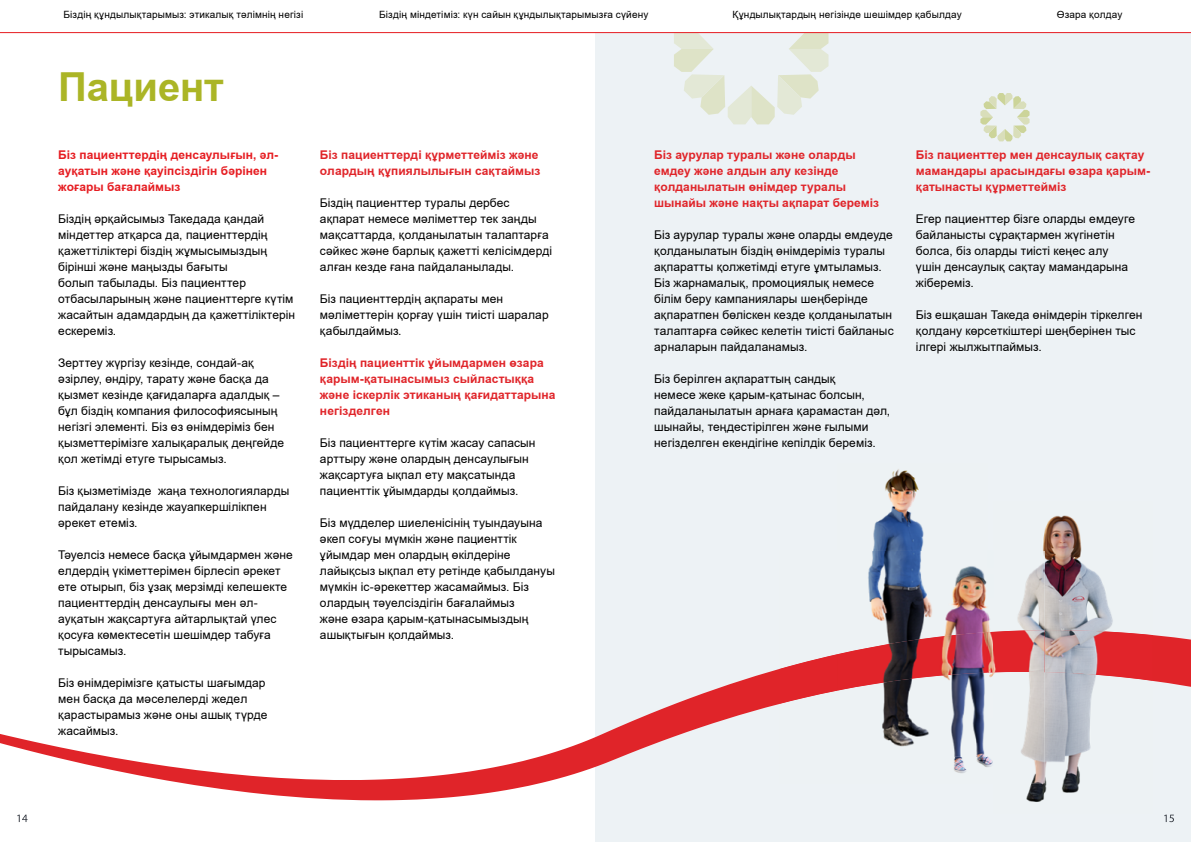
<style>
.page{position:relative;width:1191px;height:842px;background:#fff}
.page>*{position:absolute;margin:0;border:0;box-sizing:border-box;transform-origin:0 0}
.t1{font:700 40px "KZ Arial";letter-spacing:-.005em;color:#abb526}
.t2{font:12px/16px "KZ Arial";letter-spacing:.005em;color:#000}
.t3{font:700 12px/16px "KZ Arial";letter-spacing:.005em;color:#e02429}
.t4{font:700 12px/16px "KZ Arial";letter-spacing:.005em;color:#e61c21}
.t5{font:10px "KZ Arial";letter-spacing:.015em;color:#000}
</style>
<div class="page">
<div style="left:595px;top:6px;width:596px;height:836px;background:#edf2f5"></div>
<svg style="left:0;top:635px;width:1191px;height:165px"></svg>
<img style="left:780px;top:606px;width:213px;height:177px">
<img style="left:780px;top:632px;width:213px;height:72px">
<img style="left:837px;top:469px;width:150px;height:288px">
<img style="left:837px;top:632px;width:150px;height:59px">
<img style="left:993px;top:515px;width:159px;height:287px">
<img style="left:1044px;top:630px;width:108px;height:51px">
<img style="left:993px;top:630px;width:51px;height:42px">
<svg style="left:17px;top:815px;width:11px;height:7px"></svg>
<svg style="left:1164px;top:815px;width:10px;height:7px"></svg>
<svg style="left:0;top:6px;width:1191px;height:135px"></svg>
<p class="t5" style="left:63px;top:8px;width:241px">Біздің құндылықтарымыз: этикалық тәлімнің негізі</p>
<p class="t5" style="left:379px;top:8px;width:270px">Біздің міндетіміз: күн сайын құндылықтарымызға сүйену</p>
<p class="t5" style="left:732px;top:8px;width:231px">Құндылықтардың негізінде шешімдер қабылдау</p>
<p class="t5" style="left:1056px;top:8px;width:67px">Өзара қолдау</p>
<h1 class="t1" style="left:58px;top:59px;width:167px">Пациент</h1>
<p class="t4" style="left:58px;top:147px;width:221px">Біз пациенттердің денсаулығын, әл&shy;ауқатын және қауіпсіздігін бәрінен жоғары бағалаймыз</p>
<p class="t2" style="left:58px;top:211px;width:238px">Біздің әрқайсымыз Такедада қандай міндеттер атқарса да, пациенттердің қажеттіліктері біздің жұмысымыздың бірінші және маңызды бағыты<br>болып табылады. Біз пациенттер отбасыларының және пациенттерге күтім жасайтын адамдардың да қажеттіліктерін ескереміз.</p>
<p class="t2" style="left:58px;top:355px;width:227px">Зерттеу жүргізу кезінде, сондай-ақ әзірлеу, өндіру, тарату және басқа да қызмет кезінде қағидаларға адалдық – бұл біздің компания философиясының негізгі элементі. Біз өз өнімдеріміз бен қызметтерімізге халықаралық деңгейде қол жетімді етуге тырысамыз.</p>
<p class="t2" style="left:58px;top:483px;width:233px">Біз қызметімізде жаңа технологияларды пайдалану кезінде жауапкершілікпен әрекет етеміз.</p>
<p class="t2" style="left:58px;top:547px;width:236px">Тәуелсіз немесе басқа ұйымдармен және елдердің үкіметтерімен бірлесіп әрекет ете отырып, біз ұзақ мерзімді келешекте пациенттердің денсаулығы мен әл&shy;ауқатын жақсартуға айтарлықтай үлес қосуға көмектесетін шешімдер табуға тырысамыз.</p>
<p class="t2" style="left:58px;top:675px;width:211px">Біз өнімдерімізге қатысты шағымдар мен басқа да мәселелерді жедел қарастырамыз және оны ашық түрде жасаймыз.</p>
<p class="t3" style="left:320px;top:147px;width:222px">Біз пациенттерді құрметтейміз және олардың құпиялылығын сақтаймыз</p>
<p class="t2" style="left:320px;top:195px;width:234px">Біздің пациенттер туралы дербес ақпарат немесе мәліметтер тек заңды мақсаттарда, қолданылатын талаптарға сәйкес және барлық қажетті келісімдерді алған кезде ғана пайдаланылады.</p>
<p class="t2" style="left:320px;top:291px;width:230px">Біз пациенттердің ақпараты мен мәліметтерін қорғау үшін тиісті шаралар қабылдаймыз.</p>
<p class="t3" style="left:320px;top:355px;width:237px">Біздің пациенттік ұйымдармен өзара қарым-қатынасымыз сыйластыққа және іскерлік этиканың қағидаттарына негізделген</p>
<p class="t2" style="left:320px;top:435px;width:217px">Біз пациенттерге күтім жасау сапасын арттыру және олардың денсаулығын жақсартуға ықпал ету мақсатында пациенттік ұйымдарды қолдаймыз.</p>
<p class="t2" style="left:320px;top:515px;width:236px">Біз мүдделер шиеленісінің туындауына әкеп соғуы мүмкін және пациенттік ұйымдар мен олардың өкілдеріне лайықсыз ықпал ету ретінде қабылдануы мүмкін іс-әрекеттер жасамаймыз. Біз олардың тәуелсіздігін бағалаймыз<br>және өзара қарым-қатынасымыздың ашықтығын қолдаймыз.</p>
<p class="t3" style="left:654px;top:147px;width:226px">Біз аурулар туралы және оларды емдеу және алдын алу кезінде қолданылатын өнімдер туралы шынайы және нақты ақпарат береміз</p>
<p class="t2" style="left:654px;top:227px;width:241px">Біз аурулар туралы және оларды емдеуде қолданылатын біздің өнімдеріміз туралы ақпаратты қолжетімді етуге ұмтыламыз.<br>Біз жарнамалық, промоциялық немесе білім беру кампаниялары шеңберінде ақпаратпен бөліскен кезде қолданылатын талаптарға сәйкес келетін тиісті байланыс арналарын пайдаланамыз.</p>
<p class="t2" style="left:654px;top:371px;width:238px">Біз берілген ақпараттың сандық<br>немесе жеке қарым-қатынас болсын, пайдаланылатын арнаға қарамастан дәл, шынайы, теңдестірілген және ғылыми негізделген екендігіне кепілдік береміз.</p>
<p class="t3" style="left:916px;top:147px;width:235px">Біз пациенттер мен денсаулық сақтау мамандары арасындағы өзара қарым&shy;қатынасты құрметтейміз</p>
<p class="t2" style="left:916px;top:211px;width:221px">Егер пациенттер бізге оларды емдеуге байланысты сұрақтармен жүгінетін болса, біз оларды тиісті кеңес алу үшін денсаулық сақтау мамандарына жібереміз.</p>
<p class="t2" style="left:916px;top:306px;width:228px">Біз ешқашан Такеда өнімдерін тіркелген қолдану көрсеткіштері шеңберінен тыс ілгері жылжытпаймыз.</p>
</div>
